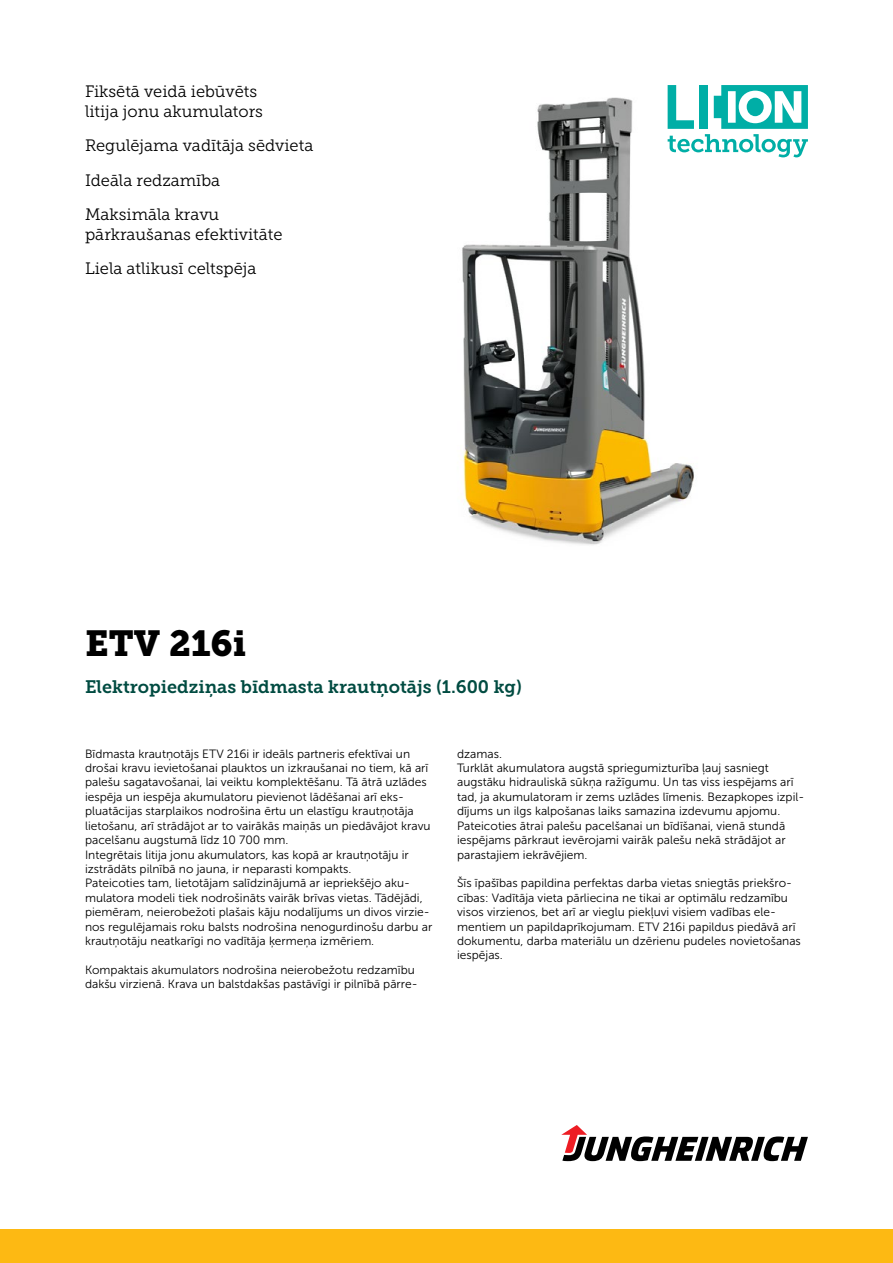
<style>
.page{position:relative;width:893px;height:1263px;background:#fff}
.page>*{position:absolute;margin:0;border:0;box-sizing:border-box;transform-origin:0 0}
.t1{font:36px "Museo JH Slab 900";color:#000}
.t2{font:18px "Museo JH Slab 700";color:#004b41}
.t3{font:16.5px/34.3px "Museo JH Slab 300";color:#000}
.t4{font:12px/14.4px "Museo JH Sans 300";color:#000}
</style>
<div class="page">
<div style="left:0;top:1229px;width:893px;height:34px;background:#fdb913"></div>
<svg style="left:561px;top:1125px;width:247px;height:36px"></svg>
<img style="left:462px;top:85px;width:232px;height:460px">
<svg style="left:668px;top:85px;width:140px;height:72px"></svg>
<h3 class="t3" style="left:85px;top:82px;width:180px;line-height:19.5px">Fiksētā veidā iebūvēts litija jonu akumulators</h3>
<h3 class="t3" style="left:85px;top:129px;width:230px">Regulējama vadītāja sēdvieta<br>Ideāla redzamība<br>Maksimāla kravu</h3>
<h3 class="t3" style="left:85px;top:217px;width:199px">pārkraušanas efektivitāte<br>Liela atlikusī celtspēja</h3>
<h1 class="t1" style="left:85px;top:623px;width:163px">ETV 216i</h1>
<h2 class="t2" style="left:85px;top:677px;width:438px">Elektropiedziņas bīdmasta krautņotājs (1.600 kg)</h2>
<p class="t4" style="left:85px;top:746px;width:349px">Bīdmasta krautņotājs ETV 216i ir ideāls partneris efektīvai un drošai kravu ievietošanai plauktos un izkraušanai no tiem, kā arī palešu sagatavošanai, lai veiktu komplektēšanu. Tā ātrā uzlādes iespēja un iespēja akumulatoru pievienot lādēšanai arī eks&shy;pluatācijas starplaikos nodrošina ērtu un elastīgu krautņotāja lietošanu, arī strādājot ar to vairākās maiņās un piedāvājot kravu pacelšanu augstumā līdz 10 700 mm.<br>Integrētais litija jonu akumulators, kas kopā ar krautņotāju ir izstrādāts pilnībā no jauna, ir neparasti kompakts.<br>Pateicoties tam, lietotājam salīdzinājumā ar iepriekšējo aku&shy;mulatora modeli tiek nodrošināts vairāk brīvas vietas. Tādējādi, piemēram, neierobežoti plašais kāju nodalījums un divos virzie&shy;nos regulējamais roku balsts nodrošina nenogurdinošu darbu ar krautņotāju neatkarīgi no vadītāja ķermeņa izmēriem.</p>
<p class="t4" style="left:85px;top:962px;width:334px">Kompaktais akumulators nodrošina neierobežotu redzamību dakšu virzienā. Krava un balstdakšas pastāvīgi ir pilnībā pārre-</p>
<p class="t4" style="left:457px;top:746px;width:349px">dzamas.<br>Turklāt akumulatora augstā spriegumizturība ļauj sasniegt augstāku hidrauliskā sūkņa ražīgumu. Un tas viss iespējams arī tad, ja akumulatoram ir zems uzlādes līmenis. Bezapkopes izpil&shy;dījums un ilgs kalpošanas laiks samazina izdevumu apjomu.<br>Pateicoties ātrai palešu pacelšanai un bīdīšanai, vienā stundā iespējams pārkraut ievērojami vairāk palešu nekā strādājot ar parastajiem iekrāvējiem.</p>
<p class="t4" style="left:457px;top:876px;width:345px">Šīs īpašības papildina perfektas darba vietas sniegtās priekšro&shy;cības: Vadītāja vieta pārliecina ne tikai ar optimālu redzamību visos virzienos, bet arī ar vieglu piekļuvi visiem vadības ele&shy;mentiem un papildaprīkojumam. ETV 216i papildus piedāvā arī dokumentu, darba materiālu un dzērienu pudeles novietošanas iespējas.</p>
</div>
